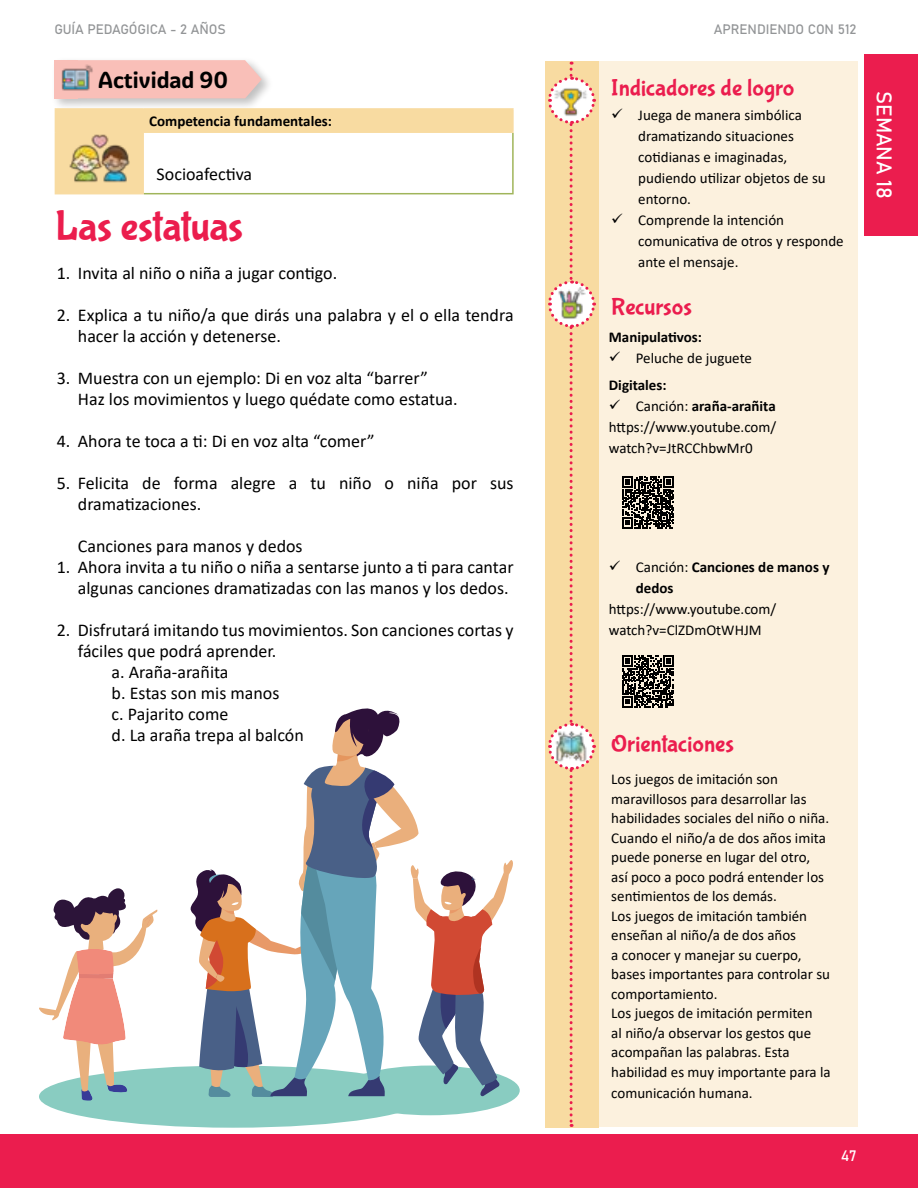
<style>
.page{position:relative;width:918px;height:1188px;background:#fff}
.page>*{position:absolute;margin:0;border:0;box-sizing:border-box;transform-origin:0 0}
.t1{font:42px "Bubblegum Sans";letter-spacing:-.01em;color:#eb1d4d}
.t2{font:24px "Bubblegum Sans";color:#eb1d4e}
.t3{font:700 22.5px "Graviola Soft";color:#000}
.t4{font:21px "Bahnschrift";letter-spacing:-.005em;color:#fff}
.t5{font:18px/21px "Calibri";color:#000}
.t6{font:15px/19.5px "Calibri";color:#000}
.t7{font:700 15px/21px "Calibri";color:#000}
.t8{font:15px "Bahnschrift";color:#fff}
.t9{font:13.5px "Bahnschrift";letter-spacing:-.01em;color:#939597}
.s1{font-weight:400}
</style>
<div class="page">
<div style="left:0;top:1134px;width:918px;height:54px;background:#eb1d4e"></div>
<div style="left:864px;top:54px;width:54px;height:182px;background:#eb1d4e"></div>
<div style="left:545px;top:61px;width:54px;height:1067px;background:#f8dba1"></div>
<div style="left:599px;top:62px;width:259px;height:1065px;background:#fcf1de"></div>
<div style="left:51px;top:57px;width:223px;height:55px;background:#000;opacity:.25"></div>
<svg style="left:95px;top:60px;width:167px;height:38px;background:#f7c0ba"></svg>
<img style="left:55px;top:60px;width:40px;height:41px">
<hr style="left:512px;top:133px;width:2px;height:60px;background:#a0b55a">
<hr style="left:144px;top:193px;width:370px;height:1px;background:#a0b55a">
<hr style="left:55px;top:108px;width:88px;height:2px;background:#f8dba1">
<svg style="left:55px;top:110px;width:458px;height:84px"></svg>
<hr style="left:55px;top:132px;width:1px;height:61px;background:#f8dba1">
<hr style="left:142px;top:133px;width:2px;height:60px;background:#f8dba1">
<hr style="left:143px;top:108px;width:371px;height:2px;background:#f8dba1">
<hr style="left:142px;top:110px;width:2px;height:21px;background:#f8dba1">
<hr style="left:512px;top:110px;width:2px;height:21px;background:#f8dba1">
<hr style="left:142px;top:131px;width:372px;height:2px;background:#f8dba1">
<img style="left:61px;top:120px;width:76px;height:73px">
<svg style="left:548px;top:62px;width:48px;height:1065px"></svg>
<img style="left:554px;top:729px;width:35px;height:34px">
<svg style="left:622px;top:476px;width:52px;height:52px"></svg>
<svg style="left:622px;top:655px;width:52px;height:53px"></svg>
<div style="left:39px;top:1066px;width:388px;height:62px;background:#89ccc1;border-radius:50%"></div>
<div style="left:341px;top:1066px;width:179px;height:49px;background:#89ccc1;border-radius:50%"></div>
<svg style="left:39px;top:888px;width:118px;height:213px"></svg>
<svg style="left:188px;top:708px;width:326px;height:389px"></svg>
<p class="t9" style="left:54px;top:21px;width:173px">GUÍA PEDAGÓGICA - 2 AÑOS</p>
<p class="t9" style="left:714px;top:21px;width:144px">APRENDIENDO CON 512</p>
<h3 class="t3" style="left:98px;top:70px;width:132px">Actividad 90</h3>
<p class="t7" style="left:149px;top:111px;width:184px">Competencia fundamentales:</p>
<p class="t5" style="left:157px;top:163px;width:97px">Socioafectiva</p>
<h1 class="t1" style="left:55px;top:207px;width:189px">Las estatuas</h1>
<p class="t5" style="left:57px;top:262px;width:282px">1. Invita al niño o niña a jugar contigo.</p>
<p class="t5" style="left:78px;top:304px;width:437px;text-indent:-21px">2. Explica a tu niño/a que dirás una palabra y el o ella tendra hacer la acción y detenerse.</p>
<p class="t5" style="left:78px;top:367px;width:381px;text-indent:-21px">3. Muestra con un ejemplo: Di en voz alta “barrer”<br>Haz los movimientos y luego quédate como estatua.</p>
<p class="t5" style="left:57px;top:430px;width:320px">4. Ahora te toca a ti: Di en voz alta “comer”</p>
<p class="t5" style="left:78px;top:472px;width:437px;text-indent:-21px">5. Felicita de forma alegre a tu niño o niña por sus dramatizaciones.</p>
<p class="t5" style="left:78px;top:535px;width:226px">Canciones para manos y dedos</p>
<p class="t5" style="left:57px;top:556px;width:458px;text-align:right">1. Ahora invita a tu niño o niña a sentarse junto a ti para cantar algunas canciones dramatizadas con las manos y los dedos.</p>
<p class="t5" style="left:57px;top:619px;width:458px">2. Disfrutará imitando tus movimientos. Son canciones cortas y</p>
<p class="t5" style="left:78px;top:640px;width:200px">fáciles que podrá aprender.</p>
<p class="t5" style="left:112px;top:661px;width:118px">a. Araña-arañita</p>
<p class="t5" style="left:112px;top:682px;width:169px">b. Estas son mis manos</p>
<p class="t5" style="left:112px;top:703px;width:118px">c. Pajarito come</p>
<p class="t5" style="left:112px;top:724px;width:194px">d. La araña trepa al balcón</p>
<h2 class="t2" style="left:611px;top:77px;width:185px">Indicadores de logro</h2>
<p class="t6" style="left:638px;top:106px;width:207px;line-height:21px">Juega de manera simbólica dramatizando situaciones cotidianas e imaginadas, pudiendo utilizar objetos de su entorno.<br>Comprende la intención comunicativa de otros y responde ante el mensaje.</p>
<h2 class="t2" style="left:611px;top:296px;width:82px">Recursos</h2>
<p class="t7" style="left:609px;top:326px;width:95px">Manipulativos:</p>
<p class="t6" style="left:636px;top:349px;width:118px">Peluche de juguete</p>
<p class="t7" style="left:609px;top:375px;width:59px">Digitales:</p>
<p class="t7" style="left:636px;top:396px;width:141px"><span class="s1">Canción:</span> araña-arañita</p>
<p class="t6" style="left:609px;top:417px;width:169px">https://www.youtube.com/</p>
<p class="t6" style="left:609px;top:438px;width:145px">watch?v=JtRCChbwMr0</p>
<p class="t7" style="left:636px;top:556px;width:195px"><span class="s1">Canción:</span> Canciones de manos y dedos</p>
<p class="t6" style="left:609px;top:598px;width:169px;line-height:21px">https://www.youtube.com/ watch?v=ClZDmOtWHJM</p>
<h2 class="t2" style="left:611px;top:733px;width:124px">Orientaciones</h2>
<p class="t6" style="left:611px;top:771px;width:221px">Los juegos de imitación son maravillosos para desarrollar las habilidades sociales del niño o niña.<br>Cuando el niño/a de dos años imita puede ponerse en lugar del otro,<br>así poco a poco podrá entender los sentimientos de los demás.<br>Los juegos de imitación también enseñan al niño/a de dos años<br>a conocer y manejar su cuerpo, bases importantes para controlar su comportamiento.<br>Los juegos de imitación permiten<br>al niño/a observar los gestos que acompañan las palabras. Esta habilidad es muy importante para la</p>
<p class="t6" style="left:611px;top:1083px;width:143px">comunicación humana.</p>
<h3 class="t4" style="left:896px;top:91px;width:109px;rotate:90deg">SEMANA 18</h3>
<p class="t8" style="left:841px;top:1147px;width:18px">47</p>
</div>
